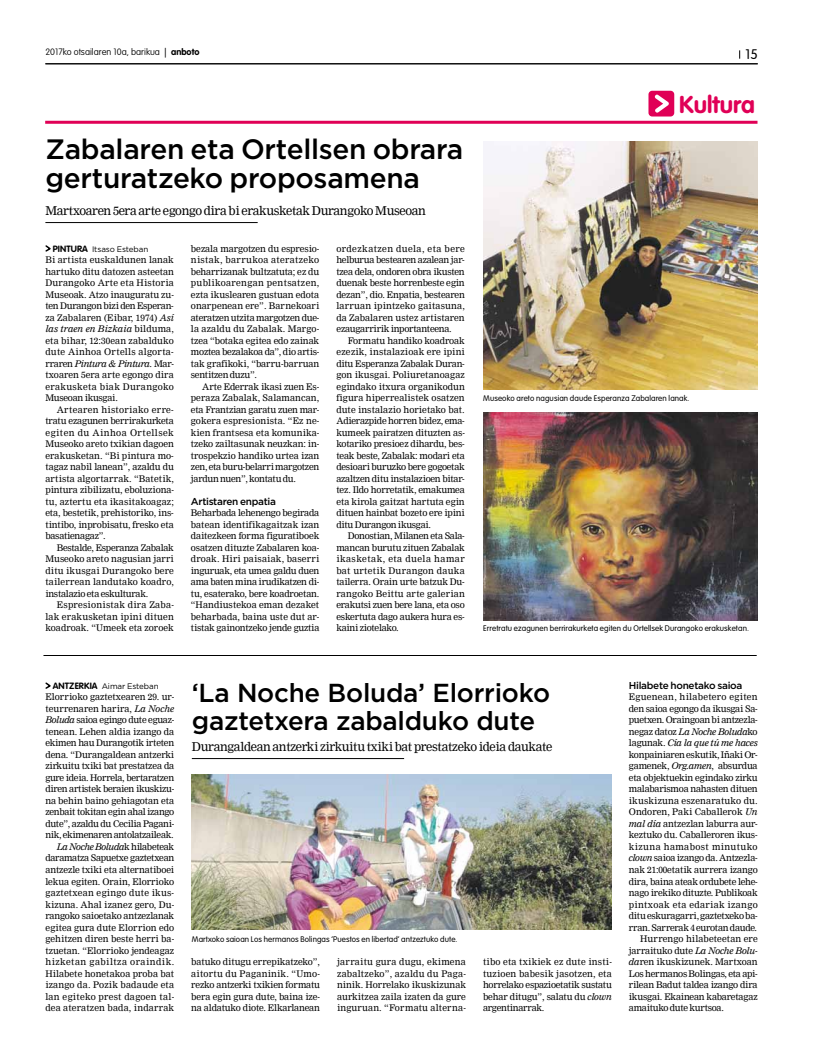
<style>
.page{position:relative;width:823px;height:1055px;background:#fff}
.page>*{position:absolute;margin:0;border:0;box-sizing:border-box;transform-origin:0 0}
.t1{font:500 28px/29px "Gotham";letter-spacing:-.01em;color:#000}
.t2{font:500 26px/28px "Gotham";letter-spacing:-.01em;color:#000}
.t3{font:700 24px "VAG Rounded";color:#e00056}
.t4{font:300 13.7px "VAG Rounded";color:#000}
.t5{font:12px "Nimrod";letter-spacing:-.03em;color:#000}
.t6{font:500 10px "Gotham";letter-spacing:-.03em;color:#000}
.t7{font:100 9.1px "VAG Rounded";color:#000}
.t8{font:9px/11.5px "Nimrod";letter-spacing:-.015em;color:#000;text-align:justify}
.t9{font:italic 9px "Nimrod";letter-spacing:-.02em;color:#000}
.t10{font:9px "Nimrod";letter-spacing:.03em;color:#000}
.t11{font:9px "Nimrod";letter-spacing:.015em;color:#000}
.t12{font:9px "Nimrod";letter-spacing:.005em;color:#000}
.t13{font:9px "Nimrod";letter-spacing:.035em;color:#000}
.t14{font:9px "Nimrod";letter-spacing:.01em;color:#000}
.t15{font:9px "Nimrod";letter-spacing:.045em;color:#000}
.t16{font:300 8px "VAG Rounded";letter-spacing:.01em;color:#000}
.t17{font:8px "Gotham";letter-spacing:-.01em;color:#000}
.s1{font-weight:300}
.s2{font-weight:700}
.s3{font-family:"VAG Rounded";font-weight:700;font-size:9px}
.s4{font-style:italic}
.s5{font-style:normal}
</style>
<div class="page">
<hr style="left:45px;top:64px;width:712px;height:1px;background:#000">
<div style="left:648px;top:91px;width:25px;height:25px;background:#e00056;border-radius:4px"></div>
<svg style="left:654px;top:95px;width:14px;height:18px"></svg>
<hr style="left:45px;top:121px;width:712px;height:3px;background:#e00056">
<hr style="left:43px;top:655px;width:713px;height:1px;background:#000">
<svg style="left:45px;top:682px;width:6px;height:7px"></svg>
<img style="left:192px;top:774px;width:419px;height:155px">
<hr style="left:192px;top:758px;width:212px;height:1px;background:#000">
<hr style="left:45px;top:222px;width:212px;height:1px;background:#000">
<svg style="left:45px;top:245px;width:6px;height:7px"></svg>
<img style="left:483px;top:142px;width:274px;height:248px">
<img style="left:483px;top:413px;width:274px;height:207px">
<p class="t7" style="left:45px;top:47px;width:155px">2017ko otsailaren 10a, barikua <span class="s1">|</span> <span class="s2">anboto</span></p>
<h1 class="t1" style="left:45px;top:134px;width:419px">Zabalaren eta Ortellsen obrara gerturatzeko proposamena</h1>
<h3 class="t5" style="left:45px;top:204px;width:382px">Martxoaren 5era arte egongo dira bi erakusketak Durangoko Museoan</h3>
<p class="t17" style="left:53px;top:244px;width:97px"><span class="s3">PINTURA</span> Itsaso Esteban</p>
<p class="t8" style="left:45px;top:254px;width:130px">Bi artista euskaldunen lanak hartuko ditu datozen asteetan Durangoko Arte eta Historia Museoak. Atzo inauguratu zu&shy;ten Durangon bizi den Esperan&shy;za Zabalaren (Eibar, 1974) <span class="s4">Así las traen en Bizkaia</span> bilduma, eta bihar, 12:30ean zabalduko dute Ainhoa Ortells algorta&shy;rraren <span class="s4">Pintura &amp; Pintura.</span> Mar&shy;txoaren 5era arte egongo dira erakusketa biak Durangoko Museoan ikusgai.</p>
<p class="t8" style="left:45px;top:404px;width:130px;text-indent:11px">Artearen historiako erre&shy;tratu ezagunen berrirakurketa egiten du Ainhoa Ortellsek Museoko areto txikian dagoen erakusketan. “Bi pintura mo&shy;tagaz nabil lanean”, azaldu du artista algortarrak. “Batetik, pintura zibilizatu, eboluziona&shy;tu, aztertu eta ikasitakoagaz; eta, bestetik, prehistoriko, ins&shy;tintibo, inprobisatu, fresko eta basatienagaz”.</p>
<p class="t8" style="left:45px;top:542px;width:130px;text-indent:11px">Bestalde, Esperanza Zabalak Museoko areto nagusian jarri ditu ikusgai Durangoko bere tailerrean landutako koadro, instalazio eta eskulturak.</p>
<p class="t8" style="left:45px;top:599px;width:130px;text-indent:11px">Espresionistak dira Zaba&shy;lak erakusketan ipini dituen koadroak. “Umeek eta zoroek</p>
<p class="t8" style="left:336px;top:243px;width:130px">ordezkatzen duela, eta bere helburua bestearen azalean jar&shy;tzea dela, ondoren obra ikusten duenak beste horrenbeste egin dezan”, dio. Enpatia, bestearen larruan ipintzeko gaitasuna, da Zabalaren ustez artistaren ezaugarririk inportanteena.</p>
<p class="t8" style="left:336px;top:335px;width:130px;text-indent:11px">Formatu handiko koadroak ezezik, instalazioak ere ipini ditu Esperanza Zabalak Duran&shy;gon ikusgai. Poliuretanoagaz egindako itxura organikodun figura hiperrealistek osatzen dute instalazio horietako bat.<br>Adierazpide horren bidez, ema&shy;kumeek pairatzen dituzten as&shy;kotariko presioez dihardu, bes&shy;teak beste, Zabalak: modari eta desioari buruzko bere gogoetak azaltzen ditu instalazioen bitar&shy;tez. Ildo horretatik, emakumea eta kirola gaitzat hartuta egin dituen hainbat bozeto ere ipini ditu Durangon ikusgai.</p>
<p class="t8" style="left:336px;top:530px;width:130px;text-indent:11px">Donostian, Milanen eta Sala&shy;mancan burutu zituen Zabalak ikasketak, eta duela hamar bat urtetik Durangon dauka tailerra. Orain urte batzuk Du&shy;rangoko Beittu arte galerian erakutsi zuen bere lana, eta oso eskertuta dago aukera hura es&shy;kaini ziotelako.</p>
<p class="t8" style="left:191px;top:243px;width:130px">bezala margotzen du espresio&shy;nistak, barrukoa ateratzeko beharrizanak bultzatuta; ez du publikoarengan pentsatzen, ezta ikuslearen gustuan edota onarpenean ere”. Barnekoari ateratzen utzita margotzen due&shy;la azaldu du Zabalak. Margo&shy;tzea “botaka egitea edo zainak moztea bezalakoa da”, dio artis&shy;tak grafikoki, “barru-barruan sentitzen duzu”.</p>
<p class="t8" style="left:191px;top:381px;width:130px;text-indent:11px">Arte Ederrak ikasi zuen Es&shy;peraza Zabalak, Salamancan, eta Frantzian garatu zuen mar&shy;gokera espresionista. “Ez ne&shy;kien frantsesa eta komunika&shy;tzeko zailtasunak neuzkan: in&shy;trospekzio handiko urtea izan zen, eta buru-belarri margotzen jardun nuen”, kontatu du.</p>
<p class="t6" style="left:191px;top:494px;width:86px">Artistaren enpatia</p>
<p class="t8" style="left:191px;top:507px;width:130px">Beharbada lehenengo begirada batean identifikagaitzak izan daitezkeen forma figuratiboek osatzen dituzte Zabalaren koa&shy;droak. Hiri paisaiak, baserri inguruak, eta umea galdu duen ama baten mina irudikatzen di&shy;tu, esaterako, bere koadroetan. “Handiustekoa eman dezaket beharbada, baina uste dut ar&shy;tistak gainontzeko jende guztia</p>
<h3 class="t4" style="left:745px;top:46px;width:14px">15</h3>
<h3 class="t3" style="left:678px;top:90px;width:77px">Kultura</h3>
<p class="t16" style="left:483px;top:394px;width:208px">Museoko areto nagusian daude Esperanza Zabalaren lanak.</p>
<p class="t16" style="left:483px;top:624px;width:267px">Erretratu ezagunen berrirakurketa egiten du Ortellsek Durangoko erakusketan.</p>
<p class="t17" style="left:53px;top:681px;width:107px"><span class="s3">ANTZERKIA</span> Aimar Esteban</p>
<p class="t8" style="left:45px;top:691px;width:130px;text-align:right">Elorrioko gaztetxearen 29. ur&shy;teurrenaren harira, <span class="s4">La Noche<br>Boluda</span> saioa egingo dute eguaz&shy;tenean. Lehen aldia izango da ekimen hau Durangotik irteten dena. “Durangaldean antzerki zirkuitu txiki bat prestatzea da gure ideia. Horrela, bertaratzen diren artistek beraien ikuskizu&shy;na behin baino gehiagotan eta zenbait tokitan egin ahal izango dute”, azaldu du Cecilia Pagani&shy;nik, ekimenaren antolatzaileak.<br><span class="s4">La Noche Boluda</span>k hilabeteak daramatza Sapuetxe gaztetxean antzezle txiki eta alternatiboei lekua egiten. Orain, Elorrioko gaztetxean egingo dute ikus&shy;kizuna. Ahal izanez gero, Du&shy;rangoko saioetako antzezlanak egitea gura dute Elorrion edo gehitzen diren beste herri ba&shy;tzuetan. “Elorrioko jendeagaz hizketan gabiltza oraindik.<br>Hilabete honetakoa proba bat izango da. Pozik badaude eta lan egiteko prest dagoen tal&shy;dea ateratzen bada, indarrak</p>
<h2 class="t2" style="left:192px;top:678px;width:359px">‘La Noche Boluda’ Elorrioko gaztetxera zabalduko dute</h2>
<h3 class="t5" style="left:192px;top:739px;width:362px">Durangaldean antzerki zirkuitu txiki bat prestatzeko ideia daukate</h3>
<p class="t16" style="left:192px;top:934px;width:267px">Martxoko saioan Los hermanos Bolingas ‘Puestos en libertad’ antzeztuko dute.</p>
<p class="t8" style="left:191px;top:956px;width:130px">batuko ditugu errepikatzeko”, aitortu du Paganinik. “Umo&shy;rezko antzerki txikien formatu bera egin gura dute, baina ize&shy;na aldatuko diote. Elkarlanean</p>
<p class="t8" style="left:337px;top:956px;width:130px">jarraitu gura dugu, ekimena zabaltzeko”, azaldu du Paga&shy;ninik. Horrelako ikuskizunak aurkitzea zaila izaten da gure inguruan. “Formatu alterna-</p>
<p class="t8" style="left:482px;top:956px;width:130px">tibo eta txikiek ez dute insti&shy;tuzioen babesik jasotzen, eta horrelako espazioetatik sustatu behar ditugu”, salatu du <span class="s4">clown </span>argentinarrak.</p>
<p class="t6" style="left:628px;top:678px;width:115px">Hilabete honetako saioa</p>
<p class="t10" style="left:628px;top:691px;width:130px">Eguenean, hilabetero egiten</p>
<p class="t8" style="left:628px;top:703px;width:130px">den saioa egongo da ikusgai Sa-</p>
<p class="t8" style="left:628px;top:714px;width:130px">puetxen. Oraingoan bi antzezla-</p>
<p class="t9" style="left:628px;top:726px;width:130px"><span class="s5">negaz datoz</span> La Noche Boluda<span class="s5">ko</span></p>
<p class="t9" style="left:628px;top:737px;width:130px"><span class="s5">lagunak.</span> Cía la que tú me haces</p>
<p class="t8" style="left:628px;top:749px;width:130px">konpainiaren eskutik, Iñaki Or-</p>
<p class="t8" style="left:628px;top:760px;width:130px">gamenek, <span class="s4">Org.amen</span>, absurdua</p>
<p class="t8" style="left:628px;top:772px;width:130px">eta objektuekin egindako zirku</p>
<p class="t8" style="left:628px;top:783px;width:130px">malabarismoa nahasten dituen</p>
<p class="t11" style="left:628px;top:795px;width:130px">ikuskizuna eszenaratuko du.</p>
<p class="t12" style="left:628px;top:806px;width:130px">Ondoren, Paki Caballerok <span class="s4">Un</span></p>
<p class="t8" style="left:628px;top:818px;width:130px"><span class="s4">mal día</span> antzezlan laburra aur-</p>
<p class="t8" style="left:628px;top:829px;width:130px">keztuko du. Caballeroren ikus-</p>
<p class="t15" style="left:628px;top:841px;width:130px">kizuna hamabost minutuko</p>
<p class="t8" style="left:628px;top:852px;width:130px"><span class="s4">clown</span> saioa izango da. Antzezla-</p>
<p class="t8" style="left:628px;top:864px;width:130px">nak 21:00etatik aurrera izango</p>
<p class="t8" style="left:628px;top:875px;width:130px">dira, baina ateak ordubete lehe-</p>
<p class="t8" style="left:628px;top:887px;width:130px">nago irekiko dituzte. Publikoak</p>
<p class="t13" style="left:628px;top:898px;width:130px">pintxoak eta edariak izango</p>
<p class="t8" style="left:628px;top:910px;width:130px">ditu eskuragarri, gaztetxeko ba-</p>
<p class="t8" style="left:628px;top:921px;width:130px">rran. Sarrerak 4 eurotan daude.</p>
<p class="t14" style="left:639px;top:933px;width:119px">Hurrengo hilabeteetan ere</p>
<p class="t8" style="left:628px;top:944px;width:130px">jarraituko dute <span class="s4">La Noche Bolu-</span></p>
<p class="t8" style="left:628px;top:956px;width:130px"><span class="s4">da</span>ren ikuskizunek. Martxoan</p>
<p class="t8" style="left:628px;top:967px;width:130px">Los hermanos Bolingas, eta api-</p>
<p class="t8" style="left:628px;top:979px;width:130px">rilean Badut taldea izango dira</p>
<p class="t8" style="left:628px;top:990px;width:130px">ikusgai. Ekainean kabaretagaz</p>
<p class="t8" style="left:628px;top:1002px;width:97px">amaituko dute kurtsoa.</p>
</div>
